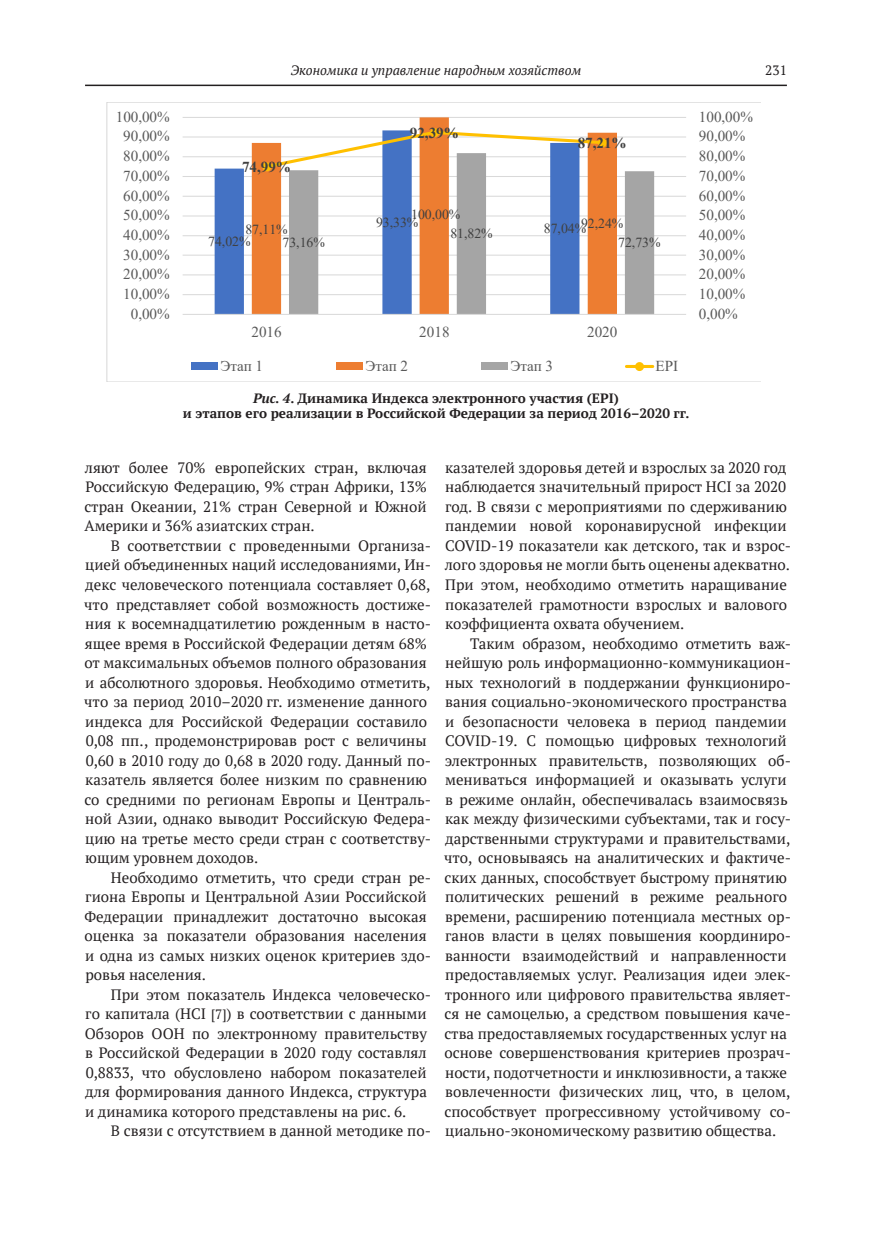
<style>
.page{position:relative;width:872px;height:1234px;background:#fff}
.page>*{position:absolute;margin:0;border:0;box-sizing:border-box;transform-origin:0 0}
.t1{font:19.05px "Times New Roman";letter-spacing:.005em;color:#000}
.t2{font:15.15px "Times New Roman";color:#595959}
.t3{font:700 15.15px "Times New Roman";color:#404040}
.Основной_текст{font:15px/19.5px "PT Serif";color:#231f20}
.t4{font:13.8px "Times New Roman";letter-spacing:-.005em;color:#404040}
.Подпись_к_рисунку{font:700 13.5px/15px "PT Serif";color:#231f20;text-align:center}
.t5{font:italic 13.5px "PT Serif";color:#231f20}
.t6{font:13.5px "PT Serif";color:#231f20}
.s1{font-style:italic}
.s2{font-size:13.5px}
</style>
<div class="page">
<hr style="left:85px;top:85px;width:702px;height:1px;background:#231f20">
<svg style="left:106px;top:102px;width:654px;height:279px"></svg>
<p class="t5" style="left:291px;top:62px;width:292px">Экономика и управление народным хозяйством</p>
<p class="t6" style="left:765px;top:62px;width:23px">231</p>
<p class="t2" style="left:116px;top:106px;width:56px">100,00%</p>
<p class="t2" style="left:699px;top:106px;width:56px">100,00%</p>
<p class="t2" style="left:123px;top:125px;width:48px">90,00%</p>
<p class="t2" style="left:123px;top:145px;width:48px">80,00%</p>
<p class="t2" style="left:123px;top:165px;width:48px">70,00%</p>
<p class="t3" style="left:242px;top:156px;width:51px">74,99%</p>
<p class="t3" style="left:410px;top:122px;width:51px">92,39%</p>
<p class="t3" style="left:577px;top:132px;width:51px">87,21%</p>
<p class="t2" style="left:699px;top:125px;width:48px">90,00%</p>
<p class="t2" style="left:699px;top:145px;width:48px">80,00%</p>
<p class="t2" style="left:699px;top:165px;width:48px">70,00%</p>
<p class="t2" style="left:123px;top:185px;width:48px">60,00%</p>
<p class="t2" style="left:699px;top:185px;width:48px">60,00%</p>
<p class="t2" style="left:123px;top:204px;width:48px">50,00%</p>
<p class="t2" style="left:123px;top:224px;width:48px">40,00%</p>
<p class="t2" style="left:123px;top:244px;width:48px">30,00%</p>
<p class="t4" style="left:411px;top:204px;width:51px">100,00%</p>
<p class="t4" style="left:376px;top:213px;width:44px">93,33%</p>
<p class="t4" style="left:581px;top:213px;width:44px">92,24%</p>
<p class="t4" style="left:245px;top:220px;width:44px">87,11%</p>
<p class="t4" style="left:544px;top:219px;width:44px">87,04%</p>
<p class="t4" style="left:450px;top:224px;width:44px">81,82%</p>
<p class="t4" style="left:208px;top:231px;width:44px">74,02%</p>
<p class="t4" style="left:282px;top:232px;width:44px">73,16%</p>
<p class="t4" style="left:618px;top:233px;width:44px">72,73%</p>
<p class="t2" style="left:699px;top:204px;width:48px">50,00%</p>
<p class="t2" style="left:699px;top:224px;width:48px">40,00%</p>
<p class="t2" style="left:699px;top:244px;width:48px">30,00%</p>
<p class="t2" style="left:123px;top:263px;width:48px">20,00%</p>
<p class="t2" style="left:699px;top:263px;width:48px">20,00%</p>
<p class="t2" style="left:123px;top:283px;width:48px">10,00%</p>
<p class="t2" style="left:699px;top:283px;width:48px">10,00%</p>
<p class="t2" style="left:131px;top:303px;width:40px">0,00%</p>
<p class="t2" style="left:699px;top:303px;width:40px">0,00%</p>
<p class="t2" style="left:251px;top:321px;width:32px">2016</p>
<p class="t2" style="left:419px;top:321px;width:32px">2018</p>
<p class="t2" style="left:587px;top:321px;width:32px">2020</p>
<p class="t2" style="left:220px;top:355px;width:44px">Этап 1</p>
<p class="t2" style="left:365px;top:355px;width:44px">Этап 2</p>
<p class="t2" style="left:510px;top:355px;width:44px">Этап 3</p>
<p class="t2" style="left:655px;top:355px;width:24px">EPI</p>
<p class="Подпись_к_рисунку" style="left:183px;top:390px;width:508px"><span class="s1">Рис. 4</span>. Динамика Индекса электронного участия (EPI)<br>и этапов его реализации в Российской Федерации за период 2016–2020 гг.</p>
<p class="t1" style="left:155px;top:391px;width:546px">Рис.4. Динамика Индекса электронного участия (EPI) и этапов его</p>
<p class="Основной_текст" style="left:84px;top:457px;width:344px;text-align:justify">ляют более 70% европейских стран, включая Российскую Федерацию, 9% стран Африки, 13% стран Океании, 21% стран Северной и Южной Америки и 36% азиатских стран.</p>
<p class="Основной_текст" style="left:84px;top:535px;width:348px;text-indent:27px">В соответствии с проведенными Организа&shy;цией объединенных наций исследованиями, Ин&shy;декс человеческого потенциала составляет 0,68, что представляет собой возможность достиже&shy;ния к восемнадцатилетию рожденным в насто&shy;ящее время в Российской Федерации детям 68% от максимальных объемов полного образования и абсолютного здоровья. Необходимо отметить, что за период 2010–2020 гг. изменение данного индекса для Российской Федерации составило 0,08 пп., продемонстрировав рост с величины 0,60 в 2010 году до 0,68 в 2020 году. Данный по&shy;казатель является более низким по сравнению со средними по регионам Европы и Централь&shy;ной Азии, однако выводит Российскую Федера&shy;цию на третье место среди стран с соответству&shy;ющим уровнем доходов.</p>
<p class="Основной_текст" style="left:84px;top:867px;width:348px;text-indent:27px">Необходимо отметить, что среди стран ре&shy;гиона Европы и Центральной Азии Российской Федерации принадлежит достаточно высокая оценка за показатели образования населения и одна из самых низких оценок критериев здо&shy;ровья населения.</p>
<p class="Основной_текст" style="left:85px;top:984px;width:348px;text-indent:26px">При этом показатель Индекса человеческо&shy;го капитала (HCI <span class="s2">[7]</span>) в соответствии с данными Обзоров ООН по электронному правительству в Российской Федерации в 2020 году составлял 0,8833, что обусловлено набором показателей для формирования данного Индекса, структура и динамика которого представлены на рис. 6.</p>
<p class="Основной_текст" style="left:111px;top:1120px;width:322px">В связи с отсутствием в данной методике по-</p>
<p class="Основной_текст" style="left:445px;top:457px;width:348px">казателей здоровья детей и взрослых за 2020 год наблюдается значительный прирост HCI за 2020 год. В связи с мероприятиями по сдерживанию пандемии новой коронавирусной инфекции COVID-19 показатели как детского, так и взрос&shy;лого здоровья не могли быть оценены адекватно.<br>При этом, необходимо отметить наращивание показателей грамотности взрослых и валового коэффициента охвата обучением.</p>
<p class="Основной_текст" style="left:444px;top:633px;width:348px;text-indent:26px">Таким образом, необходимо отметить важ&shy;нейшую роль информационно-коммуникацион&shy;ных технологий в поддержании функциониро&shy;вания социально-экономического пространства и безопасности человека в период пандемии COVID-19. С помощью цифровых технологий электронных правительств, позволяющих об&shy;мениваться информацией и оказывать услуги в режиме онлайн, обеспечивалась взаимосвязь как между физическими субъектами, так и госу&shy;дарственными структурами и правительствами, что, основываясь на аналитических и фактиче&shy;ских данных, способствует быстрому принятию политических решений в режиме реального времени, расширению потенциала местных ор&shy;ганов власти в целях повышения координиро&shy;ванности взаимодействий и направленности предоставляемых услуг. Реализация идеи элек&shy;тронного или цифрового правительства являет&shy;ся не самоцелью, а средством повышения каче&shy;ства предоставляемых государственных услуг на основе совершенствования критериев прозрач&shy;ности, подотчетности и инклюзивности, а также вовлеченности физических лиц, что, в целом, способствует прогрессивному устойчивому со&shy;циально-экономическому развитию общества.</p>
</div>
